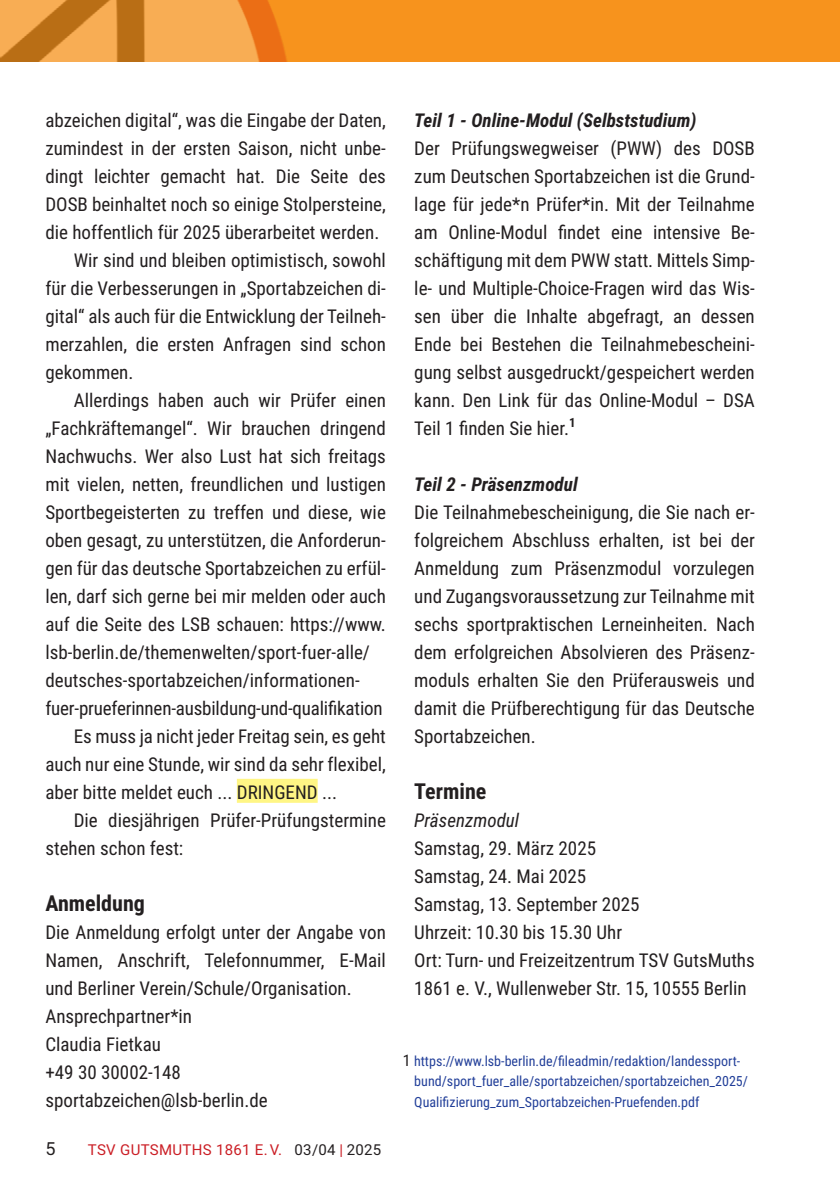
<style>
.page{position:relative;width:840px;height:1191px;background:#fff}
.page>*{position:absolute;margin:0;border:0;box-sizing:border-box;transform-origin:0 0}
.t1{font:700 22px "Roboto Condensed";color:#231f20}
.t2{font:19px/28px "Roboto Condensed";color:#231f20}
.t3{font:italic 700 19px "Roboto Condensed";color:#231f20}
.t4{font:italic 19px "Roboto Condensed";color:#231f20}
.t5{font:18px "Roboto";color:#231f20}
.t6{font:15px "Roboto";letter-spacing:.02em;color:#cb1f26}
.t7{font:14px/20.6px "Roboto Condensed";color:#223f99}
.s1{color:#231f20}
.s2{font-family:"Roboto Condensed"}
.s3{font-size:16px;color:#231f20}
</style>
<div class="page">
<div style="left:0;top:0;width:839px;height:61px;background:#f7931d"></div>
<img style="left:0;top:0;width:287px;height:61px">
<div style="left:237px;top:779px;width:80px;height:24px;background:#fff685"></div>
<p class="t2" style="left:45px;top:105px;width:342px">abzeichen digital“, was die Eingabe der Daten,</p>
<p class="t2" style="left:45px;top:133px;width:342px">zumindest in der ersten Saison, nicht unbe-</p>
<p class="t2" style="left:45px;top:161px;width:342px">dingt leichter gemacht hat. Die Seite des</p>
<p class="t2" style="left:45px;top:189px;width:342px">DOSB beinhaltet noch so einige Stolpersteine,</p>
<p class="t2" style="left:45px;top:217px;width:335px">die hoffentlich für 2025 überarbeitet werden.</p>
<p class="t2" style="left:74px;top:245px;width:313px">Wir sind und bleiben optimistisch, sowohl</p>
<p class="t2" style="left:45px;top:273px;width:342px">für die Verbesserungen in „Sportabzeichen di-</p>
<p class="t2" style="left:45px;top:301px;width:342px">gital“ als auch für die Entwicklung der Teilneh-</p>
<p class="t2" style="left:45px;top:329px;width:342px">merzahlen, die ersten Anfragen sind schon</p>
<p class="t2" style="left:45px;top:357px;width:90px">gekommen.</p>
<p class="t2" style="left:74px;top:385px;width:313px">Allerdings haben auch wir Prüfer einen</p>
<p class="t2" style="left:45px;top:413px;width:342px">„Fachkräftemangel“. Wir brauchen dringend</p>
<p class="t2" style="left:45px;top:441px;width:342px">Nachwuchs. Wer also Lust hat sich freitags</p>
<p class="t2" style="left:45px;top:469px;width:342px">mit vielen, netten, freundlichen und lustigen</p>
<p class="t2" style="left:45px;top:497px;width:342px">Sportbegeisterten zu treffen und diese, wie</p>
<p class="t2" style="left:45px;top:525px;width:342px">oben gesagt, zu unterstützen, die Anforderun-</p>
<p class="t2" style="left:45px;top:553px;width:342px">gen für das deutsche Sportabzeichen zu erfül-</p>
<p class="t2" style="left:45px;top:581px;width:342px">len, darf sich gerne bei mir melden oder auch</p>
<p class="t2" style="left:45px;top:609px;width:342px">auf die Seite des LSB schauen: https://www.</p>
<p class="t2" style="left:45px;top:637px;width:326px">lsb-berlin.de/themenwelten/sport-fuer-alle/</p>
<p class="t2" style="left:45px;top:665px;width:316px">deutsches-sportabzeichen/informationen-</p>
<p class="t2" style="left:45px;top:693px;width:338px">fuer-prueferinnen-ausbildung-und-qualifikation</p>
<p class="t2" style="left:74px;top:721px;width:313px">Es muss ja nicht jeder Freitag sein, es geht</p>
<p class="t2" style="left:45px;top:749px;width:342px">auch nur eine Stunde, wir sind da sehr flexibel,</p>
<p class="t2" style="left:45px;top:777px;width:293px">aber bitte meldet euch ... DRINGEND ...</p>
<p class="t2" style="left:74px;top:805px;width:313px">Die diesjährigen Prüfer-Prüfungstermine</p>
<p class="t2" style="left:45px;top:833px;width:139px">stehen schon fest:</p>
<p class="t1" style="left:45px;top:887px;width:101px">Anmeldung</p>
<p class="t2" style="left:45px;top:917px;width:342px">Die Anmeldung erfolgt unter der Angabe von<br>Namen, Anschrift, Telefonnummer, E-Mail und Berliner Verein/Schule/Organisation.<br>Ansprechpartner*in<br>Claudia Fietkau<br>+49 30 30002-148 sportabzeichen@lsb-berlin.de</p>
<p class="t5" style="left:45px;top:1136px;width:12px">5</p>
<p class="t6" style="left:88px;top:1138px;width:295px">TSV GUTSMUTHS 1861 E. V. <span class="s1">03/04</span> <span class="s2">|</span> <span class="s1">2025</span></p>
<p class="t3" style="left:414px;top:106px;width:283px">Teil 1 - Online-Modul (Selbststudium)</p>
<p class="t2" style="left:414px;top:133px;width:342px;text-align:justify">Der Prüfungswegweiser (PWW) des DOSB zum Deutschen Sportabzeichen ist die Grund&shy;lage für jede*n Prüfer*in. Mit der Teilnahme am Online-Modul findet eine intensive Be&shy;schäftigung mit dem PWW statt. Mittels Simp&shy;le- und Multiple-Choice-Fragen wird das Wis&shy;sen über die Inhalte abgefragt, an dessen Ende bei Bestehen die Teilnahmebescheini&shy;gung selbst ausgedruckt/gespeichert werden kann. Den Link für das Online-Modul – DSA Teil 1 finden Sie hier.<sup>1</sup></p>
<p class="t3" style="left:414px;top:470px;width:165px">Teil 2 - Präsenzmodul</p>
<p class="t2" style="left:414px;top:497px;width:342px;text-align:justify">Die Teilnahmebescheinigung, die Sie nach er&shy;folgreichem Abschluss erhalten, ist bei der Anmeldung zum Präsenzmodul vorzulegen und Zugangsvoraussetzung zur Teilnahme mit sechs sportpraktischen Lerneinheiten. Nach dem erfolgreichen Absolvieren des Präsenz&shy;moduls erhalten Sie den Prüferausweis und damit die Prüfberechtigung für das Deutsche Sportabzeichen.</p>
<p class="t1" style="left:414px;top:775px;width:74px">Termine</p>
<p class="t4" style="left:414px;top:806px;width:106px">Präsenzmodul</p>
<p class="t2" style="left:414px;top:833px;width:342px">Samstag, 29. März 2025<br>Samstag, 24. Mai 2025<br>Samstag, 13. September 2025<br>Uhrzeit: 10.30 bis 15.30 Uhr<br>Ort: Turn- und Freizeitzentrum TSV GutsMuths<br>1861 e. V., Wullenweber Str. 15, 10555 Berlin</p>
<p class="t7" style="left:414px;top:1050px;width:335px;text-indent:-11px"><span class="s3">1</span> https://www.lsb-berlin.de/fileadmin/redaktion/landessport&shy;bund/sport_fuer_alle/sportabzeichen/sportabzeichen_2025/<br>Qualifizierung_zum_Sportabzeichen-Pruefenden.pdf</p>
</div>
